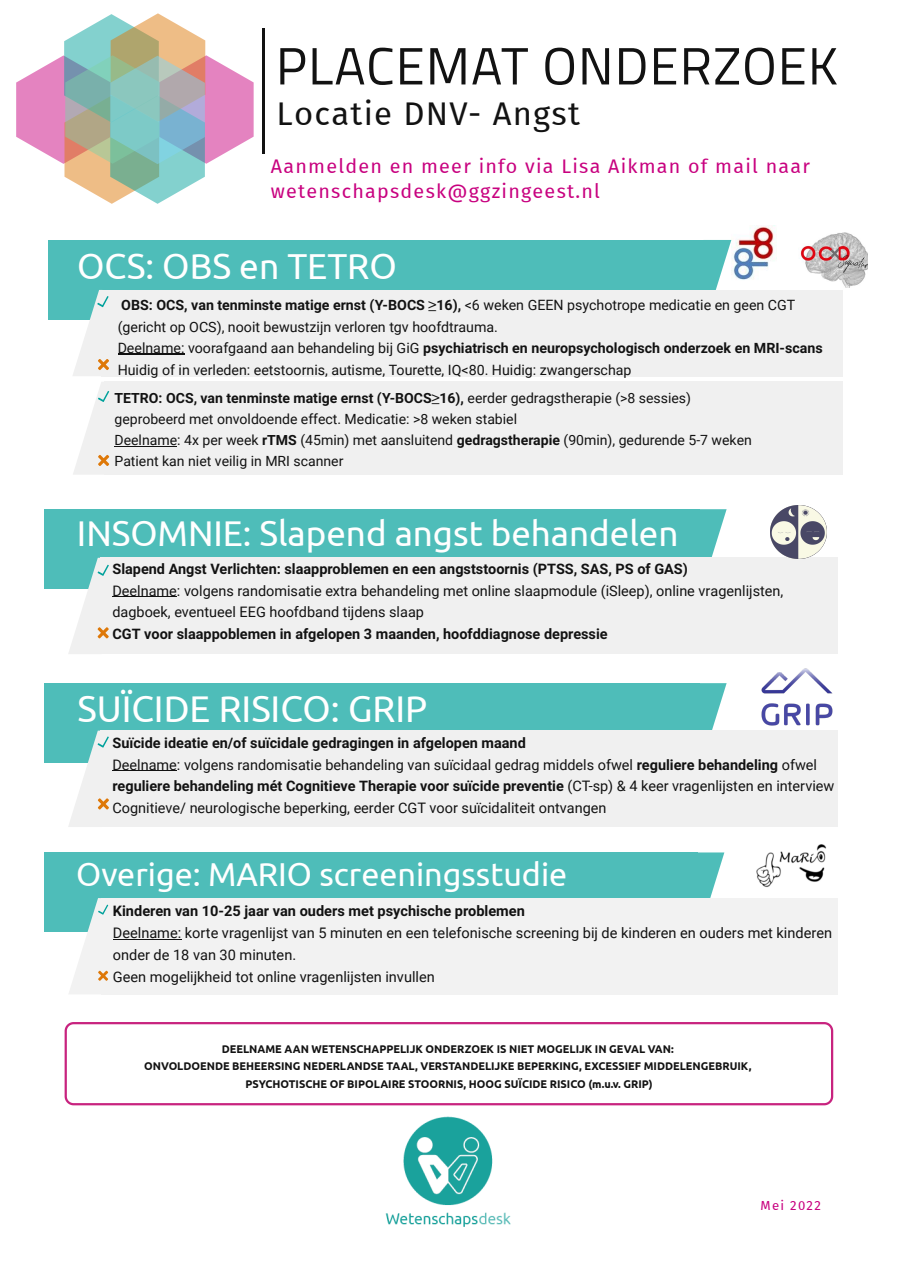
<style>
.page{position:relative;width:898px;height:1263px;background:#fff}
.page>*{position:absolute;margin:0;border:0;box-sizing:border-box;transform-origin:0 0}
.t1{font:52.5px "Titillium";letter-spacing:.02em;color:#121212}
.t2{font:36.3px "Ubuntu";color:#fff}
.t3{font:35.25px "Ubuntu";color:#fff}
.t4{font:34.95px "Ubuntu";color:#fff}
.t5{font:32.85px "Fira Sans";letter-spacing:.04em;color:#121212}
.t6{font:32.4px "Ubuntu";color:#fff}
.t7{font:19.65px/25.2px "Fira Sans";letter-spacing:.065em;color:#c8007f}
.t8{font:14.55px/21.8px "Roboto";color:#121212}
.t9{font:700 14.55px "Roboto";color:#121212}
.t10{font:14.4px/21.8px "Roboto";color:#121212}
.t11{font:700 14.4px "Roboto";color:#121212}
.t12{font:14.25px/21.5px "Roboto";color:#121212}
.t13{font:14.1px/21.1px "Roboto";color:#121212}
.t14{font:13.05px "Fira Sans";letter-spacing:.095em;color:#c8007f}
.t15{font:700 10.95px/17.5px "Ubuntu";color:#121212;text-align:center}
.s1{font-weight:700}
.s2{font-family:"Times New Roman";font-weight:700}
</style>
<div class="page">
<hr style="left:262px;top:28px;width:3px;height:81px;background:#121212">
<hr style="left:262px;top:109px;width:3px;height:44px;background:#121212">
<svg style="left:16px;top:13px;width:237px;height:191px"></svg>
<img style="left:385px;top:1116px;width:126px;height:111px">
<svg style="left:64px;top:1022px;width:770px;height:84px"></svg>
<img style="left:800px;top:232px;width:67px;height:55px">
<img style="left:731px;top:225px;width:44px;height:55px">
<hr style="left:48px;top:240px;width:4px;height:79px;background:#4ebdb9">
<div style="left:51px;top:240px;width:652px;height:79px;background:#4ebdb9"></div>
<svg style="left:703px;top:240px;width:28px;height:50px"></svg>
<div style="left:837px;top:290px;width:5px;height:86px;background:#f0f0f0"></div>
<div style="left:102px;top:290px;width:736px;height:86px;background:#f0f0f0"></div>
<hr style="left:118px;top:354px;width:66px;height:1px;background:#121212">
<svg style="left:72px;top:290px;width:37px;height:86px"></svg>
<hr style="left:838px;top:382px;width:4px;height:93px;background:#f0f0f0">
<div style="left:104px;top:382px;width:734px;height:93px;background:#f0f0f0"></div>
<hr style="left:114px;top:446px;width:63px;height:1px;background:#121212">
<svg style="left:73px;top:382px;width:36px;height:93px"></svg>
<hr style="left:44px;top:683px;width:4px;height:80px;background:#4ebdb9">
<div style="left:48px;top:683px;width:651px;height:80px;background:#4ebdb9"></div>
<svg style="left:698px;top:683px;width:28px;height:48px"></svg>
<hr style="left:833px;top:731px;width:4px;height:96px;background:#f0f0f0">
<div style="left:101px;top:731px;width:732px;height:96px;background:#f0f0f0"></div>
<hr style="left:112px;top:770px;width:65px;height:1px;background:#121212">
<img style="left:761px;top:668px;width:71px;height:57px">
<svg style="left:68px;top:731px;width:41px;height:96px"></svg>
<hr style="left:44px;top:509px;width:4px;height:80px;background:#4ebdb9">
<div style="left:48px;top:509px;width:651px;height:80px;background:#4ebdb9"></div>
<svg style="left:698px;top:509px;width:28px;height:49px"></svg>
<hr style="left:833px;top:558px;width:4px;height:96px;background:#f0f0f0">
<div style="left:101px;top:558px;width:732px;height:96px;background:#f0f0f0"></div>
<hr style="left:112px;top:596px;width:65px;height:1px;background:#121212">
<svg style="left:68px;top:558px;width:41px;height:96px"></svg>
<img style="left:770px;top:505px;width:55px;height:53px">
<hr style="left:44px;top:852px;width:4px;height:80px;background:#4ebdb9">
<div style="left:48px;top:852px;width:648px;height:80px;background:#4ebdb9"></div>
<svg style="left:696px;top:852px;width:28px;height:46px"></svg>
<hr style="left:833px;top:898px;width:4px;height:96px;background:#f2f2f2">
<div style="left:101px;top:898px;width:732px;height:96px;background:#f2f2f2"></div>
<hr style="left:113px;top:939px;width:68px;height:1px;background:#121212">
<img style="left:756px;top:844px;width:71px;height:43px">
<svg style="left:69px;top:898px;width:39px;height:96px"></svg>
<h1 class="t1" style="left:276px;top:28px;width:563px">PLACEMAT ONDERZOEK</h1>
<h3 class="t5" style="left:276px;top:89px;width:305px">Locatie DNV- Angst</h3>
<h3 class="t7" style="left:271px;top:153px;width:540px">Aanmelden en meer info via Lisa Aikman of mail naar wetenschapsdesk@ggzingeest.nl</h3>
<h3 class="t3" style="left:77px;top:246px;width:321px">OCS: OBS en TETRO</h3>
<p class="t12" style="left:118px;top:294px;width:706px"><span class="s1">OBS: OCS, van tenminste matige ernst (Y-BOCS</span> <span class="s2">≥</span><span class="s1">16),</span> &lt;6 weken GEEN psychotrope medicatie en geen CGT (gericht op OCS), nooit bewustzijn verloren tgv hoofdtrauma.<br>Deelname: voorafgaand aan behandeling bij GiG <span class="s1">psychiatrisch en neuropsychologisch onderzoek en MRI-scans </span>Huidig of in verleden: eetstoornis, autisme, Tourette, IQ&lt;80. Huidig: zwangerschap</p>
<p class="t13" style="left:114px;top:388px;width:638px"><span class="s1">TETRO: OCS, van tenminste matige ernst (Y-BOCS</span><span class="s2">≥</span><span class="s1">16),</span> eerder gedragstherapie (&gt;8 sessies) geprobeerd met onvoldoende effect. Medicatie: &gt;8 weken stabiel<br>Deelname: 4x per week <span class="s1">rTMS</span> (45min) met aansluitend <span class="s1">gedragstherapie</span> (90min), gedurende 5-7 weken Patient kan niet veilig in MRI scanner</p>
<h3 class="t4" style="left:77px;top:512px;width:602px">INSOMNIE: Slapend angst behandelen</h3>
<p class="t11" style="left:112px;top:561px;width:576px">Slapend Angst Verlichten: slaapproblemen en een angststoornis (PTSS, SAS, PS of GAS)</p>
<p class="t10" style="left:112px;top:580px;width:672px">Deelname: volgens randomisatie extra behandeling met online slaapmodule (iSleep), online vragenlijsten, dagboek, eventueel EEG hoofdband tijdens slaap</p>
<p class="t11" style="left:112px;top:626px;width:496px">CGT voor slaappoblemen in afgelopen 3 maanden, hoofddiagnose depressie</p>
<h2 class="t2" style="left:77px;top:687px;width:351px">SUÏCIDE RISICO: GRIP</h2>
<p class="t10" style="left:112px;top:732px;width:723px"><span class="s1">Suïcide ideatie en/of suïcidale gedragingen in afgelopen maand<br></span>Deelname: volgens randomisatie behandeling van suïcidaal gedrag middels ofwel <span class="s1">reguliere behandeling</span> ofwel <span class="s1">reguliere behandeling mét Cognitieve Therapie voor suïcide preventie</span> (CT-sp) &amp; 4 keer vragenlijsten en interview Cognitieve/ neurologische beperking, eerder CGT voor suïcidaliteit ontvangen</p>
<h3 class="t6" style="left:76px;top:854px;width:492px">Overige: MARIO screeningsstudie</h3>
<p class="t9" style="left:113px;top:903px;width:413px">Kinderen van 10-25 jaar van ouders met psychische problemen</p>
<p class="t8" style="left:113px;top:922px;width:720px">Deelname: korte vragenlijst van 5 minuten en een telefonische screening bij de kinderen en ouders met kinderen onder de 18 van 30 minuten.<br>Geen mogelijkheid tot online vragenlijsten invullen</p>
<p class="t15" style="left:144px;top:1041px;width:608px">DEELNAME AAN WETENSCHAPPELIJK ONDERZOEK IS NIET MOGELIJK IN GEVAL VAN:<br>ONVOLDOENDE BEHEERSING NEDERLANDSE TAAL, VERSTANDELIJKE BEPERKING, EXCESSIEF MIDDELENGEBRUIK,<br>PSYCHOTISCHE OF BIPOLAIRE STOORNIS, HOOG SUÏCIDE RISICO (m.u.v. GRIP)</p>
<p class="t14" style="left:760px;top:1196px;width:62px">Mei 2022</p>
</div>
